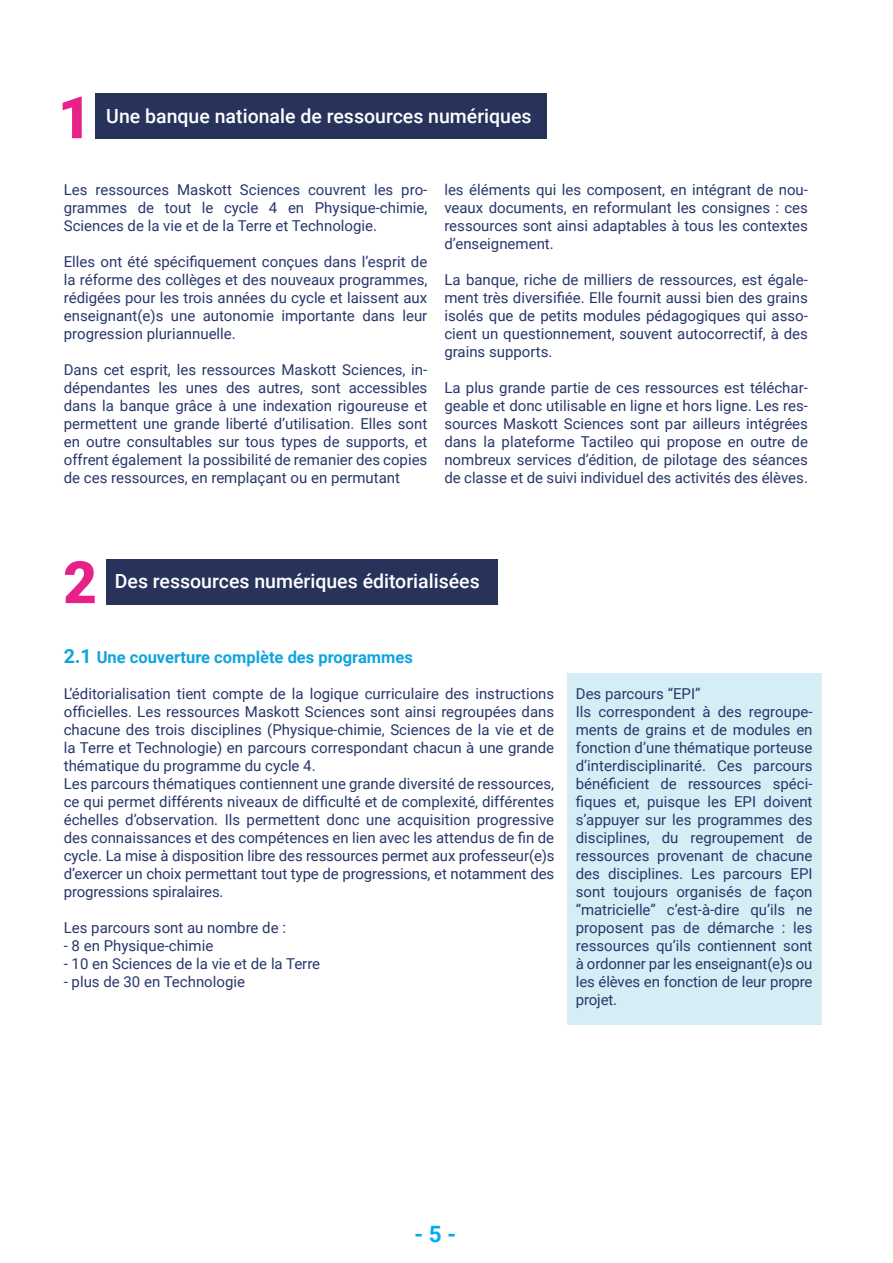
<style>
.page{position:relative;width:893px;height:1263px;background:#fff}
.page>*{position:absolute;margin:0;border:0;box-sizing:border-box;transform-origin:0 0}
.t1{font:900 58.5px "Roboto";color:#e72188}
.t2{font:700 22.5px "Roboto";color:#00aeef}
.t3{font:500 19.5px "Roboto";color:#fff}
.t4{font:700 16.5px "Roboto";color:#11a4de}
.t5{font:15px/18px "Roboto";color:#27376c;text-align:justify}
.s1{font-size:19.5px}
</style>
<div class="page">
<div style="left:567px;top:673px;width:255px;height:352px;background:#d5eef5"></div>
<div style="left:95px;top:94px;width:451px;height:45px;background:#28335c"></div>
<div style="left:106px;top:559px;width:391px;height:45px;background:#28335c"></div>
<h1 class="t1" style="left:58px;top:84px;width:35px">1</h1>
<h3 class="t3" style="left:106px;top:105px;width:427px">Une banque nationale de ressources numériques</h3>
<p class="t5" style="left:64px;top:181px;width:365px">Les ressources Maskott Sciences couvrent les pro&shy;grammes de tout le cycle 4 en Physique-chimie, Sciences de la vie et de la Terre et Technologie.</p>
<p class="t5" style="left:64px;top:253px;width:365px">Elles ont été spécifiquement conçues dans l’esprit de la réforme des collèges et des nouveaux programmes, rédigées pour les trois années du cycle et laissent aux enseignant(e)s une autonomie importante dans leur progression pluriannuelle.</p>
<p class="t5" style="left:64px;top:361px;width:365px">Dans cet esprit, les ressources Maskott Sciences, in&shy;dépendantes les unes des autres, sont accessibles dans la banque grâce à une indexation rigoureuse et permettent une grande liberté d’utilisation. Elles sont en outre consultables sur tous types de supports, et offrent également la possibilité de remanier des copies de ces ressources, en remplaçant ou en permutant</p>
<p class="t5" style="left:444px;top:181px;width:365px">les éléments qui les composent, en intégrant de nou&shy;veaux documents, en reformulant les consignes : ces ressources sont ainsi adaptables à tous les contextes d’enseignement.</p>
<p class="t5" style="left:444px;top:271px;width:365px">La banque, riche de milliers de ressources, est égale&shy;ment très diversifiée. Elle fournit aussi bien des grains isolés que de petits modules pédagogiques qui asso&shy;cient un questionnement, souvent autocorrectif, à des grains supports.</p>
<p class="t5" style="left:444px;top:379px;width:365px">La plus grande partie de ces ressources est téléchar&shy;geable et donc utilisable en ligne et hors ligne. Les res&shy;sources Maskott Sciences sont par ailleurs intégrées dans la plateforme Tactileo qui propose en outre de nombreux services d’édition, de pilotage des séances de classe et de suivi individuel des activités des élèves.</p>
<h1 class="t1" style="left:63px;top:549px;width:35px">2</h1>
<h3 class="t3" style="left:115px;top:570px;width:366px">Des ressources numériques éditorialisées</h3>
<p class="t4" style="left:64px;top:647px;width:351px"><span class="s1">2.1</span> Une couverture complète des programmes</p>
<p class="t5" style="left:64px;top:685px;width:492px;text-align:left">L’éditorialisation tient compte de la logique curriculaire des instructions officielles. Les ressources Maskott Sciences sont ainsi regroupées dans chacune des trois disciplines (Physique-chimie, Sciences de la vie et de la Terre et Technologie) en parcours correspondant chacun à une grande thématique du programme du cycle 4.<br>Les parcours thématiques contiennent une grande diversité de ressources, ce qui permet différents niveaux de difficulté et de complexité, différentes échelles d’observation. Ils permettent donc une acquisition progressive des connaissances et des compétences en lien avec les attendus de fin de cycle. La mise à disposition libre des ressources permet aux professeur(e)s d’exercer un choix permettant tout type de progressions, et notamment des progressions spiralaires.</p>
<p class="t5" style="left:64px;top:919px;width:224px">Les parcours sont au nombre de :</p>
<p class="t5" style="left:64px;top:937px;width:151px">- 8 en Physique-chimie</p>
<p class="t5" style="left:64px;top:955px;width:258px">- 10 en Sciences de la vie et de la Terre</p>
<p class="t5" style="left:64px;top:973px;width:183px">- plus de 30 en Technologie</p>
<p class="t5" style="left:576px;top:685px;width:238px;text-align:left">Des parcours “EPI”<br>Ils correspondent à des regroupe&shy;ments de grains et de modules en fonction d’une thématique porteuse d’interdisciplinarité. Ces parcours bénéficient de ressources spéci&shy;fiques et, puisque les EPI doivent s’appuyer sur les programmes des disciplines, du regroupement de ressources provenant de chacune des disciplines. Les parcours EPI sont toujours organisés de façon “matricielle” c’est-à-dire qu’ils ne proposent pas de démarche : les ressources qu’ils contiennent sont à ordonner par les enseignant(e)s ou les élèves en fonction de leur propre projet.</p>
<h2 class="t2" style="left:415px;top:1221px;width:43px">- 5 -</h2>
</div>
